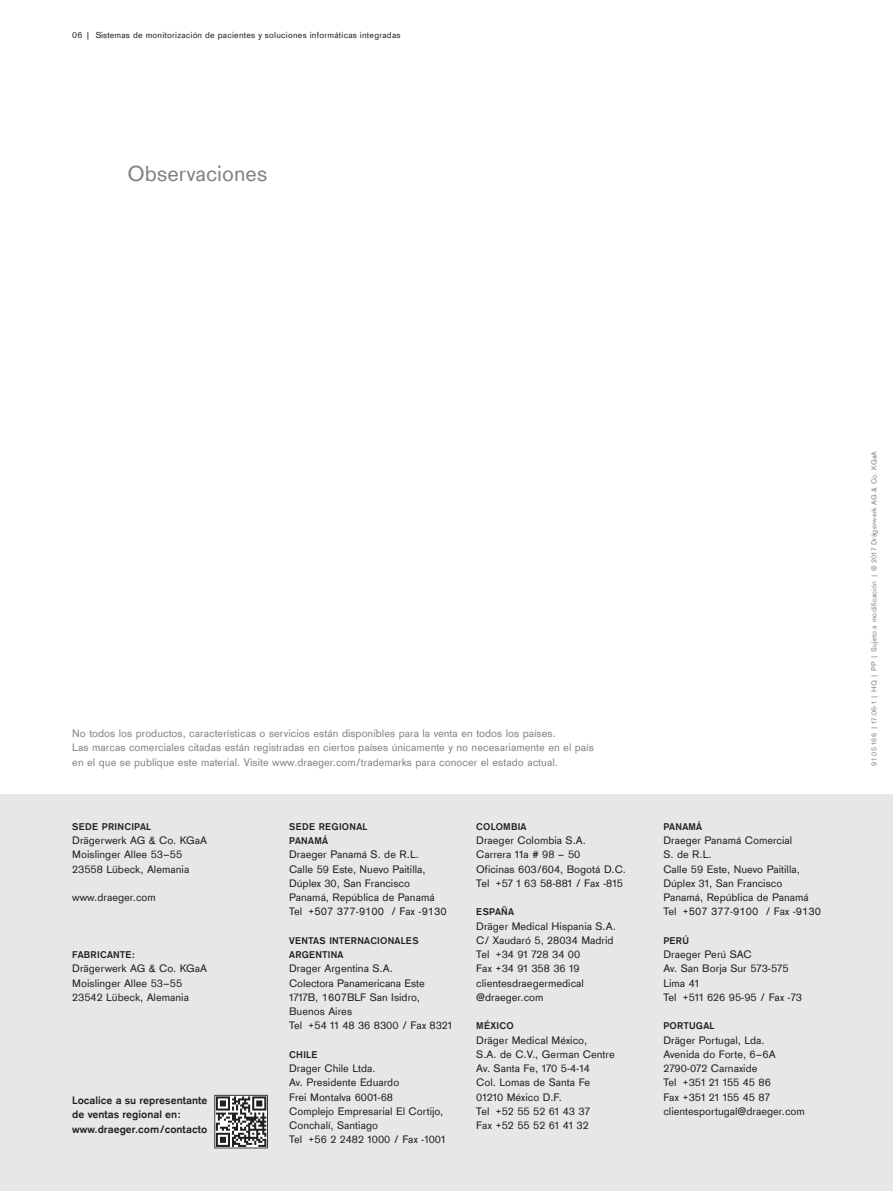
<style>
.page{position:relative;width:893px;height:1191px;background:#fff}
.page>*{position:absolute;margin:0;border:0;box-sizing:border-box;transform-origin:0 0}
.main_heading{font:22.5px "Draeger Sans Global";color:#808285}
.Adresscopy_black{font:11.25px/14.2px "Draeger Sans Global";color:#231f20}
.t1{font:11.25px/14.2px "Draeger Sans Global";color:#808285}
.Adresscopy_white{font:11.25px/14.2px "Draeger Sans Global";color:#231f20}
.qr-code_black{font:700 11.25px/14.2px "Draeger Sans Global";color:#231f20}
.Adresscopy_white-2{font:11.25px "Draeger Sans Tab";color:#231f20}
.Headline_country{font:700 10.2px "Draeger Sans Global";letter-spacing:.025em;color:#231f20}
.t2{font:9px "Draeger Sans Global";letter-spacing:.025em;color:#231f20}
.t3{font:7.5px "Draeger Sans Global";letter-spacing:.025em;color:#808285}
.s1{font-family:"Draeger Sans Global"}
.s2{font-family:"Draeger Sans Tab"}
</style>
<div class="page">
<div style="left:0;top:794px;width:893px;height:397px;background:#e6e7e9"></div>
<svg style="left:214px;top:1094px;width:54px;height:54px;background:#8c8a8b"></svg>
<p class="t2" style="left:72px;top:29px;width:330px">06 | Sistemas de monitorización de pacientes y soluciones informáticas integradas</p>
<p class="main_heading" style="left:128px;top:160px;width:141px">Observaciones</p>
<p class="t1" style="left:72px;top:726px;width:523px">No todos los productos, características o servicios están disponibles para la venta en todos los países.<br>Las marcas comerciales citadas están registradas en ciertos países únicamente y no necesariamente en el país en el que se publique este material. Visite www.draeger.com/trademarks para conocer el estado actual.</p>
<p class="Headline_country" style="left:72px;top:820px;width:80px">SEDE PRINCIPAL</p>
<p class="Adresscopy_black" style="left:72px;top:833px;width:136px">Drägerwerk AG &amp; Co. KGaA</p>
<p class="Adresscopy_black" style="left:72px;top:847px;width:111px">Moislinger Allee 53–55</p>
<p class="Adresscopy_black" style="left:72px;top:861px;width:119px">23558 Lübeck, Alemania</p>
<p class="Adresscopy_black" style="left:72px;top:890px;width:85px">www.draeger.com</p>
<p class="Headline_country" style="left:72px;top:948px;width:64px">FABRICANTE:</p>
<p class="Adresscopy_black" style="left:72px;top:961px;width:136px">Drägerwerk AG &amp; Co. KGaA</p>
<p class="Adresscopy_black" style="left:72px;top:975px;width:111px">Moislinger Allee 53–55</p>
<p class="Adresscopy_black" style="left:72px;top:990px;width:118px">23542 Lübeck, Alemania</p>
<p class="qr-code_black" style="left:72px;top:1093px;width:137px">Localice a su representante de ventas regional en: www.draeger.com/contacto</p>
<p class="Headline_country" style="left:289px;top:820px;width:80px">SEDE REGIONAL</p>
<p class="Headline_country" style="left:289px;top:834px;width:40px">PANAMÁ</p>
<p class="Adresscopy_white" style="left:289px;top:847px;width:131px">Draeger Panamá S. de R.L.</p>
<p class="Adresscopy_white" style="left:289px;top:861px;width:138px">Calle 59 Este, Nuevo Paitilla,</p>
<p class="Adresscopy_white" style="left:289px;top:876px;width:122px">Dúplex 30, San Francisco</p>
<p class="Adresscopy_white" style="left:289px;top:890px;width:147px">Panamá, República de Panamá</p>
<p class="Adresscopy_white-2" style="left:289px;top:904px;width:159px"><span class="s1">Tel +</span>507 377<span class="s1">-</span>9100 <span class="s1">/ Fax -</span>9130</p>
<p class="Headline_country" style="left:289px;top:934px;width:131px">VENTAS INTERNACIONALES</p>
<p class="Headline_country" style="left:289px;top:948px;width:56px">ARGENTINA</p>
<p class="Adresscopy_black" style="left:289px;top:961px;width:105px">Drager Argentina S.A.</p>
<p class="Adresscopy_black" style="left:289px;top:975px;width:137px">Colectora Panamericana Este</p>
<p class="Adresscopy_black" style="left:289px;top:990px;width:132px">1717B, <span class="s2">1607</span>BLF San Isidro,</p>
<p class="Adresscopy_black" style="left:289px;top:1004px;width:65px">Buenos Aires</p>
<p class="Adresscopy_black" style="left:289px;top:1018px;width:165px">Tel +54 11 48 36 8300 / Fax 8321</p>
<p class="Headline_country" style="left:289px;top:1048px;width:30px">CHILE</p>
<p class="Adresscopy_black" style="left:289px;top:1061px;width:88px">Drager Chile Ltda.</p>
<p class="Adresscopy_black" style="left:289px;top:1075px;width:112px">Av. Presidente Eduardo</p>
<p class="Adresscopy_black" style="left:289px;top:1089px;width:105px">Frei Montalva 6001-68</p>
<p class="Adresscopy_black" style="left:289px;top:1104px;width:156px">Complejo Empresarial El Cortijo,<br>Conchalí, Santiago</p>
<p class="Adresscopy_black" style="left:289px;top:1132px;width:158px">Tel +56 2 2482 1000 / Fax -1001</p>
<p class="Headline_country" style="left:476px;top:820px;width:52px">COLOMBIA</p>
<p class="Adresscopy_black" style="left:476px;top:833px;width:111px">Draeger Colombia S.A.</p>
<p class="Adresscopy_black" style="left:476px;top:847px;width:106px">Carrera 11a # 98 – 50</p>
<p class="Adresscopy_black" style="left:476px;top:861px;width:151px">Oficinas 603/604, Bogotá D.C.</p>
<p class="Adresscopy_black" style="left:476px;top:876px;width:148px">Tel +57 1 63 58-881 / Fax -815</p>
<p class="Headline_country" style="left:476px;top:906px;width:39px">ESPAÑA</p>
<p class="Adresscopy_black" style="left:476px;top:918px;width:141px">Dräger Medical Hispania S.A.</p>
<p class="Adresscopy_black" style="left:476px;top:933px;width:139px">C/ Xaudaró 5, 28034 Madrid</p>
<p class="Adresscopy_black" style="left:476px;top:947px;width:106px">Tel +34 91 728 34 00</p>
<p class="Adresscopy_black" style="left:476px;top:961px;width:105px">Fax +34 91 358 36 19</p>
<p class="Adresscopy_black" style="left:476px;top:975px;width:109px">clientesdraegermedical @draeger.com</p>
<p class="Headline_country" style="left:476px;top:1020px;width:39px">MÉXICO</p>
<p class="Adresscopy_black" style="left:476px;top:1032px;width:140px">Dräger Medical México,<br>S.A. de C.V., German Centre</p>
<p class="Adresscopy_black" style="left:476px;top:1061px;width:115px">Av. Santa Fe, 170 5-4-14</p>
<p class="Adresscopy_black" style="left:476px;top:1075px;width:116px">Col. Lomas de Santa Fe</p>
<p class="Adresscopy_black" style="left:476px;top:1089px;width:87px">01210 México D.F.</p>
<p class="Adresscopy_black" style="left:476px;top:1104px;width:115px">Tel +52 55 52 61 43 37</p>
<p class="Adresscopy_black" style="left:476px;top:1118px;width:114px">Fax +52 55 52 61 41 32</p>
<p class="Headline_country" style="left:663px;top:820px;width:40px">PANAMÁ</p>
<p class="Adresscopy_white" style="left:663px;top:833px;width:130px">Draeger Panamá Comercial<br>S. de R.L.</p>
<p class="Adresscopy_white" style="left:663px;top:861px;width:138px">Calle 59 Este, Nuevo Paitilla,</p>
<p class="Adresscopy_white" style="left:663px;top:876px;width:121px">Dúplex 31, San Francisco</p>
<p class="Adresscopy_white" style="left:663px;top:890px;width:147px">Panamá, República de Panamá</p>
<p class="Adresscopy_white-2" style="left:663px;top:904px;width:159px"><span class="s1">Tel +</span>507 377<span class="s1">-</span>9100 <span class="s1">/ Fax -</span>9130</p>
<p class="Headline_country" style="left:663px;top:934px;width:27px">PERÚ</p>
<p class="Adresscopy_black" style="left:663px;top:947px;width:90px">Draeger Perú SAC</p>
<p class="Adresscopy_black" style="left:663px;top:961px;width:127px">Av. San Borja Sur 573-575</p>
<p class="Adresscopy_black" style="left:663px;top:975px;width:37px">Lima 41</p>
<p class="Adresscopy_black" style="left:663px;top:990px;width:140px">Tel +511 626 95-95 / Fax -73</p>
<p class="Headline_country" style="left:663px;top:1020px;width:53px">PORTUGAL</p>
<p class="Adresscopy_black" style="left:663px;top:1032px;width:103px">Dräger Portugal, Lda.</p>
<p class="Adresscopy_black" style="left:663px;top:1047px;width:114px">Avenida do Forte, 6–6A</p>
<p class="Adresscopy_black" style="left:663px;top:1061px;width:96px">2790-072 Carnaxide</p>
<p class="Adresscopy_black" style="left:663px;top:1075px;width:109px">Tel +351 21 155 45 86</p>
<p class="Adresscopy_black" style="left:663px;top:1089px;width:108px">Fax +351 21 155 45 87</p>
<p class="Adresscopy_black" style="left:663px;top:1104px;width:143px">clientesportugal@draeger.com</p>
<p class="t3" style="left:870px;top:765px;width:316px;rotate:-90deg">91 05 166 | 17.06-1 | HQ | PP | Sujeto a modificación | © 2017 Drägerwerk AG &amp; Co. KGaA</p>
</div>
